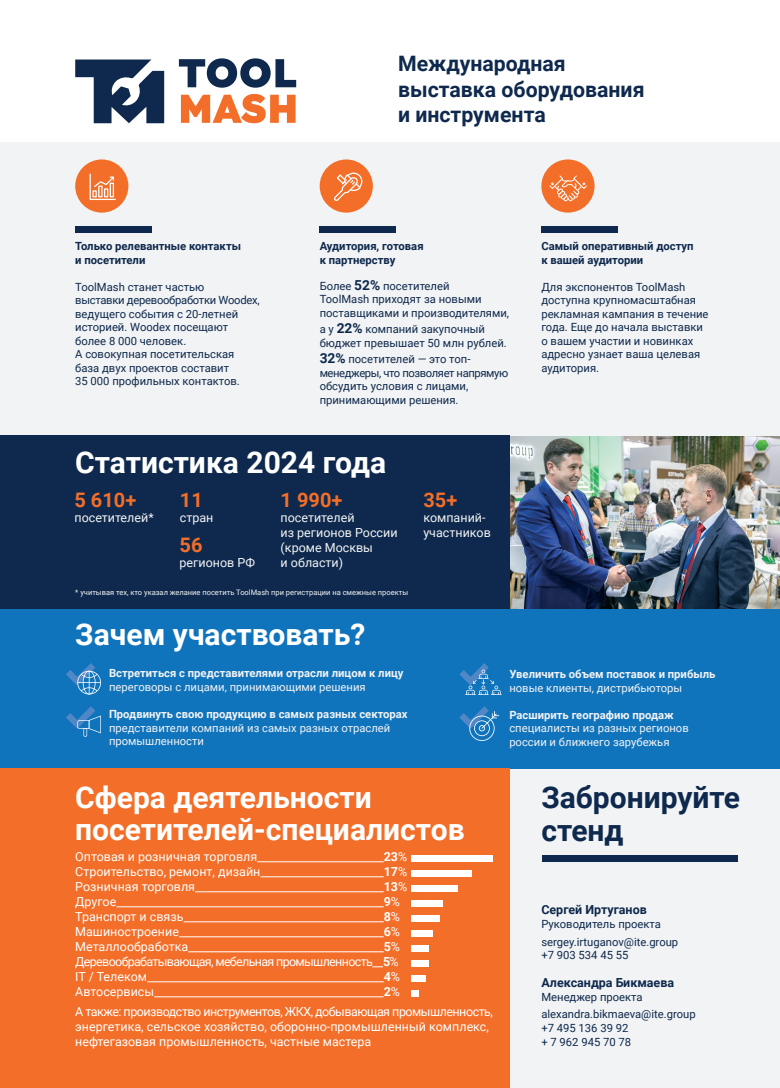
<style>
.page{position:relative;width:780px;height:1088px;background:#fff}
.page>*{position:absolute;margin:0;border:0;box-sizing:border-box;transform-origin:0 0}
.t1{font:700 30px/32.5px "Roboto";color:#fff}
.t2{font:700 30px/32.5px "Roboto";color:#0e294d}
.t3{font:700 21.25px/25.5px "Roboto";color:#0e294d}
.t4{font:700 20px "Roboto";color:#f36e28}
.t5{font:12.5px/15px "Roboto";color:#fff;text-align:justify}
.t6{font:12.5px/15px "Roboto";color:#f2f3f4}
.t7{font:12.5px/20px "Roboto";letter-spacing:-.04em;color:#fff}
.t8{font:700 12.5px "Roboto";color:#0e294d}
.t9{font:700 12.5px "Roboto";color:#fff}
.t10{font:11.25px/13.5px "Roboto";color:#0e294d}
.t11{font:11.25px/13.5px "Roboto";color:#f2f3f4}
.t12{font:700 11.25px "Roboto";color:#f2f3f4}
.t13{font:700 11.25px/13.5px "Roboto";color:#0e294d}
.t14{font:7.5px "Roboto";color:#f2f3f4}
.s1{font-weight:700;font-size:13.75px}
.s2{font-weight:400}
.s3{font-weight:700}
</style>
<div class="page">
<img style="left:509px;top:436px;width:271px;height:173px">
<div style="left:0;top:142px;width:780px;height:294px;background:#f2f3f4"></div>
<div style="left:0;top:436px;width:509px;height:177px;background:#0e294d"></div>
<svg style="left:75px;top:60px;width:89px;height:63px"></svg>
<svg style="left:179px;top:58px;width:117px;height:30px"></svg>
<svg style="left:181px;top:94px;width:114px;height:29px"></svg>
<div style="left:541px;top:159px;width:53px;height:54px;background:#f36e28;border-radius:50%"></div>
<svg style="left:549px;top:175px;width:38px;height:27px"></svg>
<div style="left:541px;top:226px;width:76px;height:6px;background:#0e294d"></div>
<div style="left:509px;top:768px;width:271px;height:320px;background:#f2f3f4"></div>
<div style="left:0;top:609px;width:780px;height:159px;background:#1074bc"></div>
<div style="left:0;top:768px;width:509px;height:320px;background:#f36e28"></div>
<hr style="left:257px;top:861px;width:126px;height:1px;background:#fff">
<hr style="left:260px;top:876px;width:123px;height:1px;background:#fff">
<hr style="left:195px;top:891px;width:188px;height:1px;background:#fff">
<hr style="left:116px;top:906px;width:267px;height:1px;background:#fff">
<hr style="left:183px;top:921px;width:200px;height:1px;background:#fff">
<hr style="left:179px;top:936px;width:204px;height:1px;background:#fff">
<hr style="left:188px;top:951px;width:195px;height:1px;background:#fff">
<hr style="left:147px;top:981px;width:236px;height:1px;background:#fff">
<hr style="left:154px;top:996px;width:229px;height:1px;background:#fff">
<div style="left:75px;top:226px;width:76px;height:6px;background:#0e294d"></div>
<div style="left:75px;top:159px;width:53px;height:54px;background:#f36e28;border-radius:50%"></div>
<svg style="left:89px;top:173px;width:27px;height:27px"></svg>
<div style="left:319px;top:226px;width:76px;height:6px;background:#0e294d"></div>
<div style="left:319px;top:159px;width:54px;height:54px;background:#f36e28;border-radius:50%"></div>
<svg style="left:334px;top:172px;width:29px;height:29px"></svg>
<svg style="left:66px;top:663px;width:35px;height:31px"></svg>
<svg style="left:459px;top:706px;width:40px;height:35px"></svg>
<svg style="left:459px;top:663px;width:42px;height:32px"></svg>
<svg style="left:66px;top:706px;width:35px;height:31px"></svg>
<div style="left:542px;top:855px;width:195px;height:6px;background:#0e294d"></div>
<div style="left:411px;top:855px;width:81px;height:6px;background:#fff"></div>
<div style="left:411px;top:870px;width:60px;height:6px;background:#fff"></div>
<div style="left:411px;top:885px;width:46px;height:6px;background:#fff"></div>
<div style="left:411px;top:900px;width:32px;height:6px;background:#fff"></div>
<div style="left:411px;top:915px;width:28px;height:6px;background:#fff"></div>
<div style="left:411px;top:930px;width:21px;height:6px;background:#fff"></div>
<div style="left:411px;top:945px;width:18px;height:6px;background:#fff"></div>
<div style="left:411px;top:960px;width:18px;height:6px;background:#fff"></div>
<div style="left:411px;top:975px;width:14px;height:6px;background:#fff"></div>
<div style="left:411px;top:990px;width:7px;height:6px;background:#fff"></div>
<p class="t13" style="left:75px;top:239px;width:167px">Только релевантные контакты и посетители</p>
<p class="t10" style="left:75px;top:279px;width:186px">ToolMash станет частью<br>выставки деревообработки Woodex, ведущего события с 20-летней историей. Woodex посещают более 8 000 человек.<br>А совокупная посетительская база двух проектов составит<br>35 000 профильных контактов.</p>
<h2 class="t3" style="left:398px;top:50px;width:248px">Международная выставка оборудования и инструмента</h2>
<p class="t13" style="left:319px;top:239px;width:105px">Аудитория, готовая к партнерству</p>
<p class="t10" style="left:319px;top:279px;width:191px">Более <span class="s1">52%</span> посетителей<br>ToolMash приходят за новыми поставщиками и производителями,</p>
<p class="t10" style="left:319px;top:322px;width:189px">а у <span class="s1">22%</span> компаний закупочный бюджет превышает 50 млн рублей.</p>
<p class="t10" style="left:319px;top:352px;width:190px"><span class="s1">32%</span> посетителей — это топ&shy;менеджеры, что позволяет напрямую обсудить условия с лицами, принимающими решения.</p>
<p class="t13" style="left:541px;top:239px;width:154px">Самый оперативный доступ к вашей аудитории</p>
<p class="t10" style="left:541px;top:279px;width:169px">Для экспонентов ToolMash доступна крупномасштабная рекламная кампания в течение года. Еще до начала выставки о вашем участии и новинках адресно узнает ваша целевая аудитория.</p>
<h1 class="t1" style="left:75px;top:445px;width:312px">Статистика 2024 года</h1>
<h3 class="t4" style="left:74px;top:486px;width:63px">5 610+</h3>
<p class="t6" style="left:74px;top:509px;width:81px">посетителей*</p>
<h3 class="t4" style="left:180px;top:485px;width:24px">11</h3>
<p class="t6" style="left:180px;top:509px;width:35px">стран</p>
<h3 class="t4" style="left:180px;top:531px;width:24px">56</h3>
<p class="t6" style="left:180px;top:555px;width:77px">регионов РФ</p>
<h3 class="t4" style="left:280px;top:486px;width:63px">1 990+</h3>
<p class="t6" style="left:280px;top:509px;width:118px">посетителей<br>из регионов России (кроме Москвы<br>и области)</p>
<p class="t14" style="left:75px;top:586px;width:334px">* учитывая тех, кто указал желание посетить ToolMash при регистрации на смежные проекты</p>
<h1 class="t1" style="left:75px;top:617px;width:292px">Зачем участвовать?</h1>
<p class="t12" style="left:109px;top:665px;width:296px">Встретиться с представителями отрасли лицом к лицу</p>
<p class="t11" style="left:109px;top:680px;width:258px">переговоры с лицами, принимающими решения</p>
<p class="t12" style="left:109px;top:706px;width:300px">Продвинуть свою продукцию в самых разных секторах</p>
<p class="t11" style="left:109px;top:720px;width:283px">представители компаний из самых разных отраслей промышленности</p>
<h3 class="t4" style="left:423px;top:486px;width:35px">35+</h3>
<p class="t6" style="left:423px;top:509px;width:69px">компаний&shy;участников</p>
<h1 class="t1" style="left:75px;top:780px;width:391px">Сфера деятельности посетителей-специалистов</h1>
<p class="t5" style="left:75px;top:849px;width:183px">Оптовая и розничная торговля</p>
<p class="t9" style="left:383px;top:848px;width:25px">23<span class="s2">%</span></p>
<p class="t5" style="left:75px;top:864px;width:187px">Строительство, ремонт, дизайн</p>
<p class="t9" style="left:383px;top:863px;width:25px">17<span class="s2">%</span></p>
<p class="t5" style="left:75px;top:879px;width:121px">Розничная торговля</p>
<p class="t9" style="left:383px;top:878px;width:25px">13<span class="s2">%</span></p>
<p class="t5" style="left:75px;top:894px;width:43px">Другое</p>
<p class="t9" style="left:383px;top:893px;width:18px">9<span class="s2">%</span></p>
<p class="t5" style="left:75px;top:909px;width:110px">Транспорт и связь</p>
<p class="t9" style="left:383px;top:908px;width:18px">8<span class="s2">%</span></p>
<p class="t5" style="left:75px;top:924px;width:105px">Машиностроение</p>
<p class="t9" style="left:383px;top:923px;width:18px">6<span class="s2">%</span></p>
<p class="t5" style="left:75px;top:939px;width:114px">Металлообработка</p>
<p class="t5" style="left:75px;top:939px;width:326px;text-indent:308px"><span class="s3">5</span>% Деревообрабатывающая, мебельная промышленность <span class="s3">5</span>% IT / Телеком</p>
<p class="t9" style="left:383px;top:968px;width:18px">4<span class="s2">%</span></p>
<p class="t5" style="left:75px;top:984px;width:80px">Автосервисы</p>
<p class="t7" style="left:75px;top:981px;width:419px;text-indent:308px"><span class="s3">2</span>%<br>А также: производство инструментов, ЖКХ, добывающая промышленность,</p>
<p class="t5" style="left:75px;top:1019px;width:415px">энергетика, сельское хозяйство, оборонно-промышленный комплекс, нефтегазовая промышленность, частные мастера</p>
<p class="t12" style="left:509px;top:666px;width:207px">Увеличить объем поставок и прибыль</p>
<p class="t11" style="left:509px;top:680px;width:174px">новые клиенты, дистрибьюторы</p>
<p class="t12" style="left:509px;top:707px;width:166px">Расширить географию продаж</p>
<p class="t11" style="left:509px;top:721px;width:181px">специалисты из разных регионов россии и ближнего зарубежья</p>
<h1 class="t2" style="left:541px;top:780px;width:200px">Забронируйте стенд</h1>
<p class="t8" style="left:541px;top:901px;width:107px">Сергей Иртуганов</p>
<p class="t10" style="left:541px;top:915px;width:138px;line-height:17.5px">Руководитель проекта sergey.irtuganov@ite.group</p>
<p class="t10" style="left:541px;top:948px;width:89px">+7 903 534 45 55</p>
<p class="t8" style="left:541px;top:974px;width:134px">Александра Бикмаева</p>
<p class="t10" style="left:541px;top:987px;width:156px;line-height:17.5px">Менеджер проекта alexandra.bikmaeva@ite.group</p>
<p class="t10" style="left:541px;top:1020px;width:91px">+7 495 136 39 92 + 7 962 945 70 78</p>
</div>
